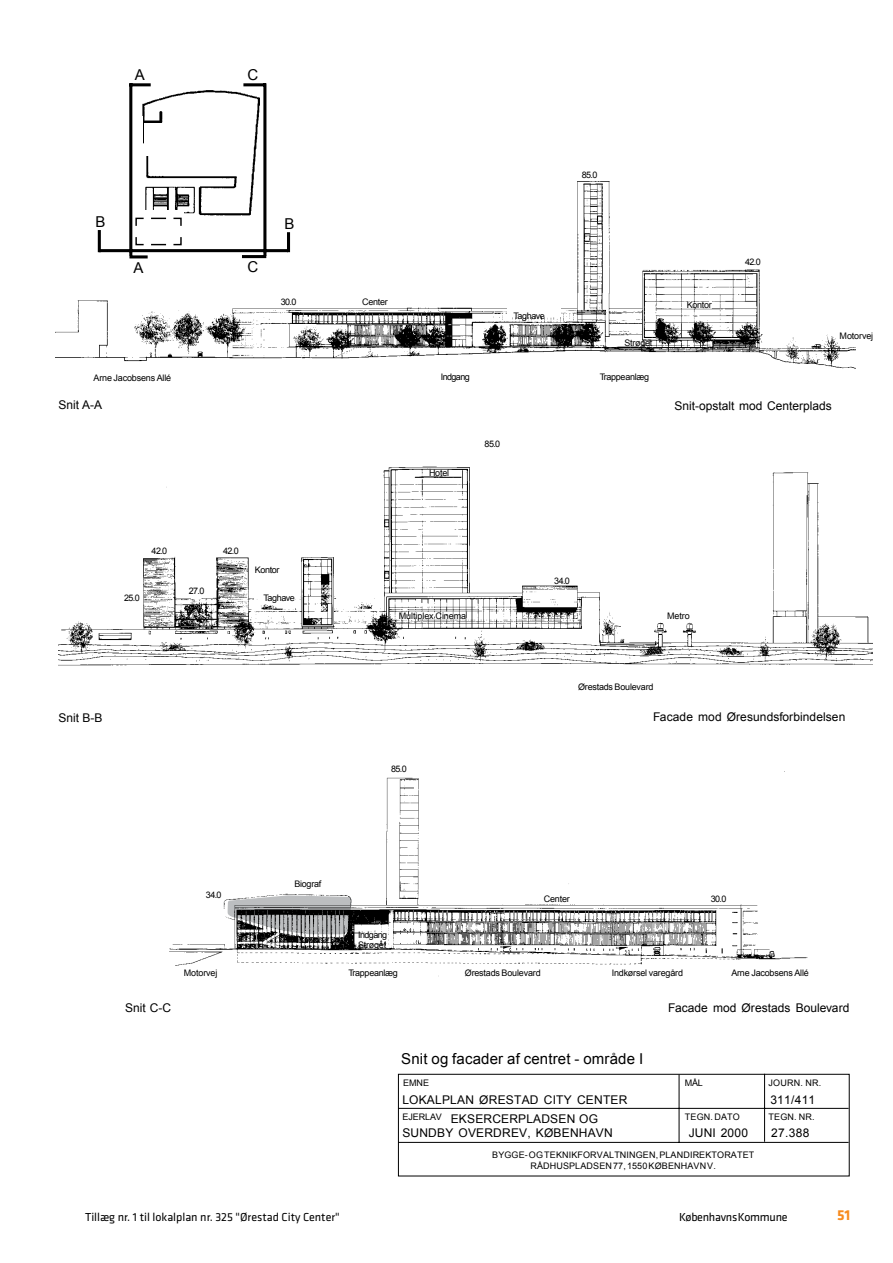
<style>
.page{position:relative;width:893px;height:1263px;background:#fff}
.page>*{position:absolute;margin:0;border:0;box-sizing:border-box;transform-origin:0 0}
.t1{font:15px "Arial";letter-spacing:.01em;color:#000}
.t2{font:700 15px "Klavika";color:#f78b1f}
.t3{font:12px/14.4px "Arial";letter-spacing:.005em;color:#000}
.t4{font:12px "Klavika";color:#000}
.t5{font:12px "Klavika";letter-spacing:-.02em;color:#000}
.t6{font:9px "Arial";letter-spacing:-.02em;color:#000}
.t7{font:9px/10.8px "Arial";letter-spacing:.015em;color:#000;text-align:center}
.t8{font:9px/10.8px "Arial";letter-spacing:-.045em;color:#000}
.t9{font:9px "Arial";letter-spacing:.02em;color:#000}
.t10{font:9px "Arial";letter-spacing:-.065em;color:#000}
</style>
<div class="page">
<img style="left:58px;top:466px;width:814px;height:200px">
<img style="left:56px;top:181px;width:800px;height:188px">
<div style="left:507px;top:307px;width:54px;height:10px;background:#fff"></div>
<img style="left:169px;top:777px;width:639px;height:200px">
<div style="left:398px;top:1074px;width:451px;height:102px;border:1px solid #000"></div>
<hr style="left:398px;top:1142px;width:451px;height:1px;background:#000">
<hr style="left:398px;top:1108px;width:451px;height:1px;background:#000">
<hr style="left:764px;top:1074px;width:1px;height:68px;background:#000">
<hr style="left:679px;top:1074px;width:1px;height:68px;background:#000">
<img style="left:134px;top:86px;width:126px;height:141px">
<div style="left:144px;top:123px;width:36px;height:33px;background:#fff"></div>
<div style="left:123px;top:117px;width:19px;height:39px;background:#fff"></div>
<hr style="left:129px;top:83px;width:3px;height:173px;background:#000">
<hr style="left:129px;top:255px;width:19px;height:3px;background:#000">
<hr style="left:129px;top:83px;width:22px;height:3px;background:#000">
<hr style="left:99px;top:249px;width:189px;height:3px;background:#000">
<hr style="left:98px;top:230px;width:3px;height:22px;background:#000">
<hr style="left:287px;top:232px;width:3px;height:20px;background:#000">
<hr style="left:263px;top:83px;width:3px;height:173px;background:#000">
<hr style="left:243px;top:83px;width:23px;height:3px;background:#000">
<hr style="left:242px;top:255px;width:24px;height:3px;background:#000">
<div style="left:134px;top:211px;width:50px;height:30px;background:#fff"></div>
<svg style="left:135px;top:217px;width:47px;height:29px"></svg>
<h1 class="t1" style="left:135px;top:69px;width:12px">A</h1>
<h1 class="t1" style="left:248px;top:69px;width:12px">C</h1>
<p class="t6" style="left:582px;top:172px;width:17px">85.0</p>
<h1 class="t1" style="left:95px;top:215px;width:12px">B</h1>
<h1 class="t1" style="left:284px;top:217px;width:12px">B</h1>
<h1 class="t1" style="left:134px;top:262px;width:12px">A</h1>
<h1 class="t1" style="left:248px;top:261px;width:12px">C</h1>
<p class="t6" style="left:281px;top:298px;width:17px">30.0</p>
<p class="t6" style="left:362px;top:298px;width:27px">Center</p>
<p class="t8" style="left:513px;top:311px;width:33px">Taghave</p>
<p class="t6" style="left:624px;top:339px;width:30px">Strøget</p>
<p class="t6" style="left:687px;top:302px;width:26px">Kontor</p>
<p class="t6" style="left:745px;top:258px;width:17px">42.0</p>
<p class="t6" style="left:840px;top:332px;width:35px">Motorvej</p>
<p class="t10" style="left:441px;top:373px;width:31px">Indgang</p>
<p class="t6" style="left:94px;top:374px;width:79px">Arne Jacobsens Allé</p>
<p class="t6" style="left:600px;top:373px;width:51px">Trappeanlæg</p>
<h2 class="t3" style="left:58px;top:399px;width:45px">Snit A-A</h2>
<h2 class="t3" style="left:674px;top:399px;width:159px">Snit-opstalt mod Centerplads</h2>
<p class="t6" style="left:429px;top:470px;width:22px">Hotel</p>
<p class="t6" style="left:485px;top:440px;width:17px">85.0</p>
<p class="t6" style="left:152px;top:547px;width:17px">42.0</p>
<p class="t6" style="left:124px;top:594px;width:17px">25.0</p>
<p class="t6" style="left:189px;top:587px;width:17px">27.0</p>
<p class="t6" style="left:223px;top:547px;width:17px">42.0</p>
<p class="t6" style="left:255px;top:566px;width:26px">Kontor</p>
<p class="t8" style="left:263px;top:593px;width:33px">Taghave</p>
<p class="t6" style="left:399px;top:612px;width:69px">Multiplex Cinema</p>
<p class="t6" style="left:554px;top:577px;width:17px">34.0</p>
<p class="t6" style="left:667px;top:612px;width:24px">Metro</p>
<p class="t6" style="left:578px;top:683px;width:77px">Ørestads Boulevard</p>
<h2 class="t3" style="left:59px;top:712px;width:45px">Snit B-B</h2>
<p class="t6" style="left:391px;top:765px;width:17px">85.0</p>
<h2 class="t3" style="left:653px;top:710px;width:194px">Facade mod Øresundsforbindelsen</h2>
<h2 class="t3" style="left:125px;top:1002px;width:48px">Snit C-C</h2>
<p class="t6" style="left:206px;top:891px;width:17px">34.0</p>
<p class="t6" style="left:294px;top:880px;width:28px">Biograf</p>
<p class="t8" style="left:358px;top:930px;width:31px">Indgang<br>Strøget</p>
<p class="t6" style="left:544px;top:895px;width:27px">Center</p>
<p class="t6" style="left:711px;top:895px;width:17px">30.0</p>
<p class="t6" style="left:184px;top:969px;width:35px">Motorvej</p>
<p class="t6" style="left:348px;top:969px;width:51px">Trappeanlæg</p>
<p class="t6" style="left:465px;top:969px;width:77px">Ørestads Boulevard</p>
<p class="t6" style="left:612px;top:969px;width:73px">Indkørsel varegård</p>
<p class="t6" style="left:731px;top:969px;width:79px">Arne Jacobsens Allé</p>
<h2 class="t3" style="left:668px;top:1002px;width:183px">Facade mod Ørestads Boulevard</h2>
<h1 class="t1" style="left:401px;top:1053px;width:243px">Snit og facader af centret - område I</h1>
<p class="t6" style="left:403px;top:1079px;width:27px">EMNE</p>
<p class="t6" style="left:403px;top:1113px;width:41px">EJERLAV</p>
<h2 class="t3" style="left:402px;top:1093px;width:227px">LOKALPLAN ØRESTAD CITY CENTER</h2>
<h2 class="t3" style="left:402px;top:1112px;width:212px;text-indent:48px">EKSERCERPLADSEN OG<br>SUNDBY OVERDREV, KØBENHAVN</h2>
<p class="t6" style="left:685px;top:1079px;width:19px">MÅL</p>
<p class="t9" style="left:685px;top:1113px;width:57px">TEGN. DATO</p>
<h2 class="t3" style="left:689px;top:1126px;width:61px">JUNI 2000</h2>
<p class="t7" style="left:492px;top:1150px;width:264px">BYGGE- OG TEKNIKFORVALTNINGEN, PLANDIREKTORATET<br>RÅDHUSPLADSEN 77, 1550 KØBENHAVN V.</p>
<p class="t6" style="left:768px;top:1079px;width:54px">JOURN. NR.</p>
<p class="t6" style="left:768px;top:1113px;width:48px">TEGN. NR.</p>
<h2 class="t3" style="left:770px;top:1093px;width:46px">311/411</h2>
<h2 class="t3" style="left:771px;top:1126px;width:40px">27.388</h2>
<h2 class="t4" style="left:85px;top:1212px;width:256px">Tillæg nr. 1 til lokalplan nr. 325 "Ørestad City Center"</h2>
<h2 class="t5" style="left:679px;top:1212px;width:110px">Københavns Kommune</h2>
<h1 class="t2" style="left:837px;top:1210px;width:15px">51</h1>
</div>
